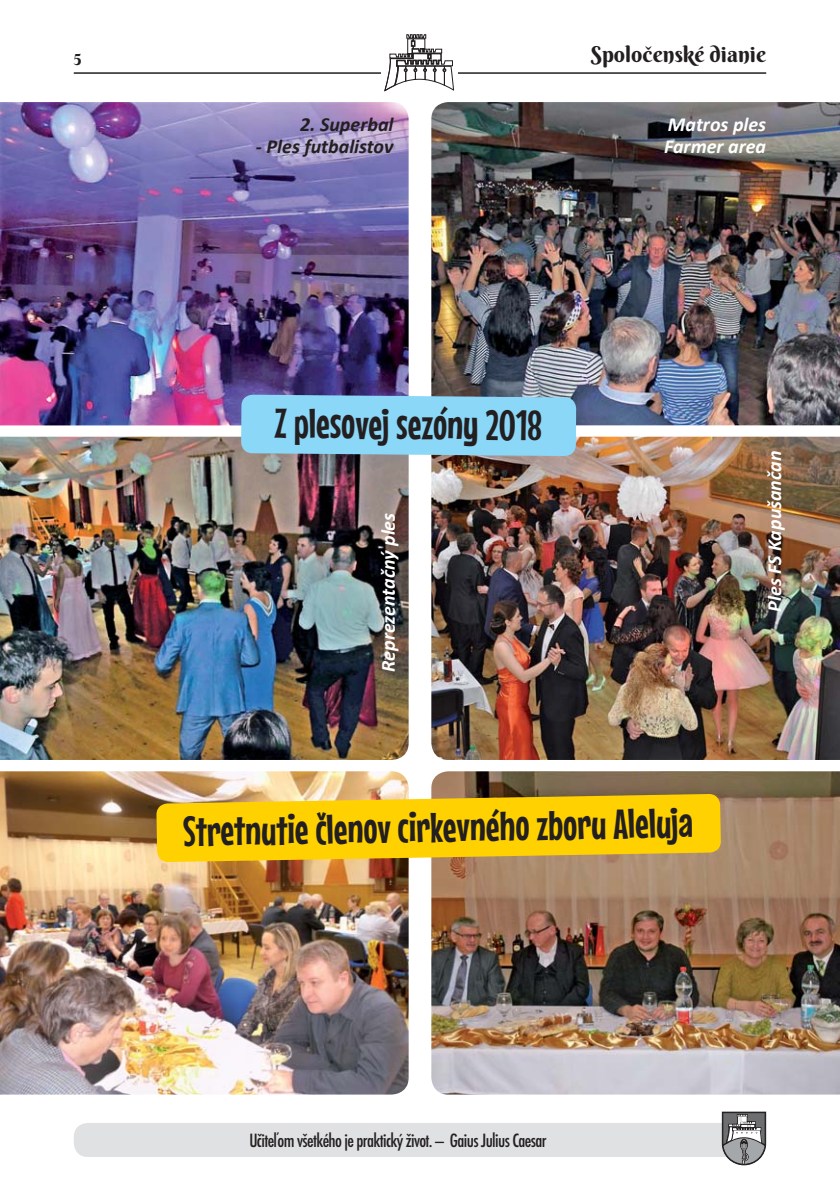
<style>
.page{position:relative;width:840px;height:1191px;background:#fff}
.page>*{position:absolute;margin:0;border:0;box-sizing:border-box;transform-origin:0 0}
.t1{font:42px "Mouse Memoirs";color:#231f20}
.t2{font:22px "Berkshire Swash";color:#231f20}
.t3{font:italic 700 20px/22px "Calibri";color:#fff}
.t4{font:500 condensed 20px "Futura TOT";letter-spacing:-.03em;color:#231f20}
.t5{font:italic 700 20px "Calibri";color:#231f20}
.t6{font:16px "Berkshire Swash";color:#231f20}
</style>
<div class="page">
<hr style="left:74px;top:72px;width:691px;height:2px;background:#231f20">
<div style="left:382px;top:32px;width:76px;height:61px;background:#fff"></div>
<svg style="left:384px;top:34px;width:69px;height:57px"></svg>
<div style="left:74px;top:1123px;width:669px;height:34px;background:#e0e1e2;border-radius:14px"></div>
<svg style="left:722px;top:1112px;width:43px;height:52px;background:#8f8f90"></svg>
<img style="left:0;top:102px;width:408px;height:323px">
<img style="left:431px;top:102px;width:408px;height:323px">
<img style="left:0;top:437px;width:408px;height:323px">
<img style="left:431px;top:437px;width:408px;height:323px">
<img style="left:0;top:771px;width:408px;height:323px">
<img style="left:431px;top:771px;width:408px;height:323px">
<svg style="left:156px;top:794px;width:564px;height:68px;background:#f4c911"></svg>
<svg style="left:241px;top:394px;width:335px;height:62px;background:#88d0f0"></svg>
<p class="t6" style="left:74px;top:47px;width:9px">5</p>
<p class="t2" style="left:590px;top:41px;width:177px">Spoločenské dianie</p>
<p class="t5" style="left:300px;top:116px;width:95px">2. Superbal</p>
<p class="t5" style="left:256px;top:138px;width:139px">- Ples futbalistov</p>
<p class="t1" style="left:275px;top:397px;width:269px;rotate:1deg">Z plesovej sezóny 2018</p>
<p class="t3" style="left:378px;top:671px;width:160px;rotate:-90deg">Reprezentačný ples</p>
<p class="t3" style="left:663px;top:115px;width:103px">Matros ples<br>Farmer area</p>
<p class="t3" style="left:764px;top:611px;width:162px;rotate:-90deg">Ples FS Kapušančan</p>
<p class="t1" style="left:182px;top:807px;width:511px;rotate:-1deg">Stretnutie členov cirkevného zboru Aleluja</p>
<p class="t4" style="left:249px;top:1132px;width:298px">Učiteľom všetkého je praktický život. — Gaius Julius Caesar</p>
</div>
